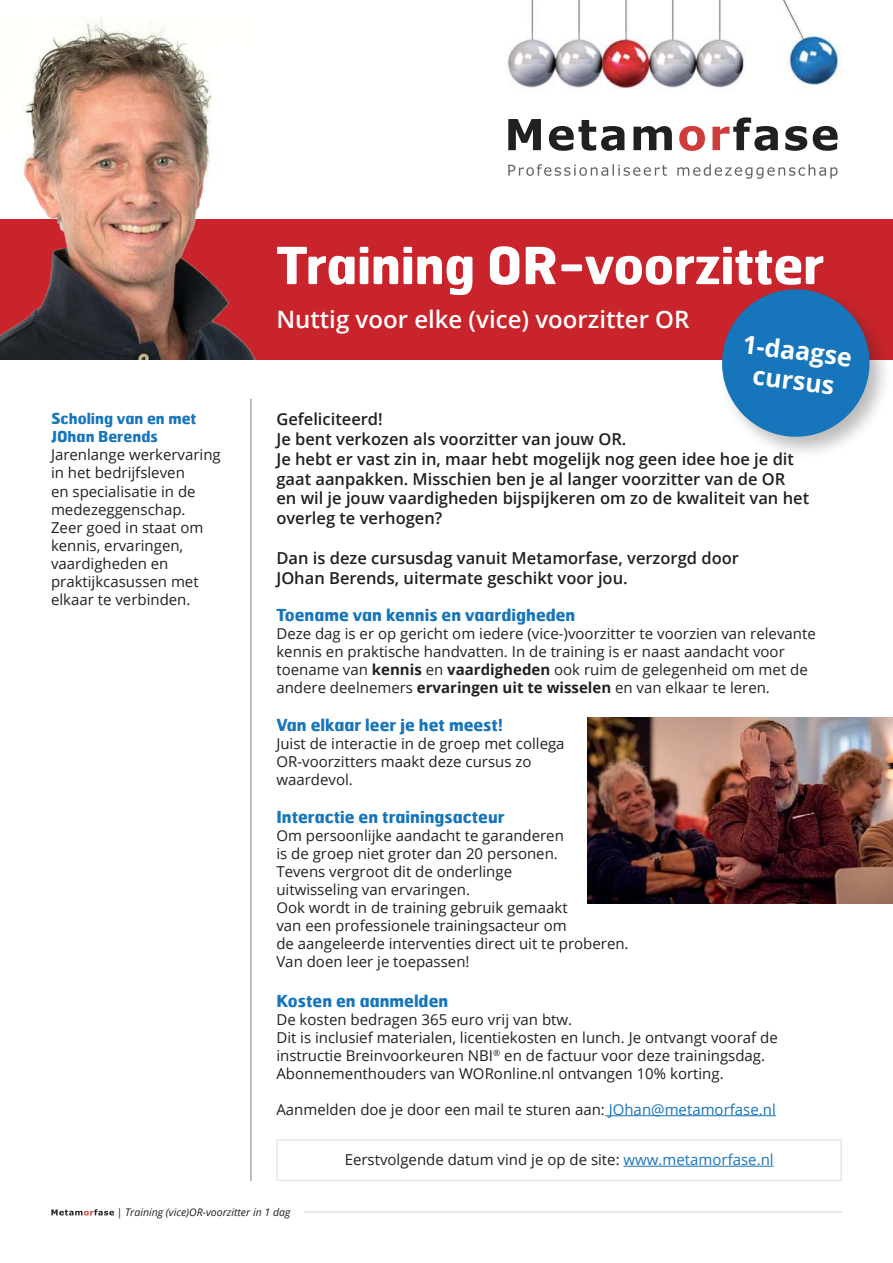
<style>
.page{position:relative;width:893px;height:1263px;background:#fff}
.page>*{position:absolute;margin:0;border:0;box-sizing:border-box;transform-origin:0 0}
.t1{font:700 51px "Hermes";letter-spacing:-.01em;color:#fff}
.t2{font:700 25.05px/30px "Open Sans";color:#fff;text-align:center}
.t3{font:600 24px "Open Sans";color:#fff}
.t4{font:600 16.5px/19.8px "Open Sans";color:#221f1f}
.t5{font:700 16.5px "Hermes";color:#1775bb}
.t6{font:15px/18px "Open Sans";color:#221f1f}
.t7{font:700 15px/18px "Hermes";color:#1775bb}
.t8{font:italic 10.5px "Open Sans";color:#221f1f}
.s1{font-weight:700}
.s2{color:#1775bb}
</style>
<div class="page">
<div style="left:0;top:219px;width:893px;height:141px;background:#c9242b"></div>
<img style="left:0;top:17px;width:256px;height:343px">
<img style="left:508px;top:0;width:334px;height:90px">
<svg style="left:679px;top:117px;width:158px;height:34px"></svg>
<svg style="left:508px;top:119px;width:164px;height:32px"></svg>
<svg style="left:508px;top:164px;width:329px;height:15px"></svg>
<img style="left:588px;top:718px;width:305px;height:186px">
<hr style="left:51px;top:1211px;width:791px;height:1px;background:#d1d2d4">
<div style="left:51px;top:1205px;width:252px;height:13px;background:#fff"></div>
<svg style="left:51px;top:1209px;width:63px;height:6px"></svg>
<div style="left:717px;top:284px;width:175px;height:176px;background:#221f1f;opacity:.3"></div>
<svg style="left:718px;top:285px;width:156px;height:156px"></svg>
<hr style="left:605px;top:1115px;width:171px;height:1px;background:#1775bb">
<hr style="left:250px;top:399px;width:2px;height:782px;background:#a7a9ab">
<hr style="left:623px;top:1166px;width:151px;height:1px;background:#1775bb">
<div style="left:276px;top:1139px;width:566px;height:42px;border:2px solid #e6e7e8"></div>
<p class="t7" style="left:51px;top:411px;width:147px">Scholing van en met<br>JOhan Berends</p>
<p class="t6" style="left:51px;top:448px;width:171px">Jarenlange werkervaring in het bedrijfsleven<br>en specialisatie in de medezeggenschap.<br>Zeer goed in staat om kennis, ervaringen, vaardigheden en praktijkcasussen met elkaar te verbinden.</p>
<h1 class="t1" style="left:276px;top:246px;width:549px">Training OR-voorzitter</h1>
<h3 class="t3" style="left:276px;top:309px;width:415px">Nuttig voor elke (vice) voorzitter OR</h3>
<h2 class="t2" style="left:744px;top:332px;width:111px;rotate:7deg">1-daagse cursus</h2>
<p class="t4" style="left:276px;top:411px;width:534px">Gefeliciteerd!<br>Je bent verkozen als voorzitter van jouw OR.<br>Je hebt er vast zin in, maar hebt mogelijk nog geen idee hoe je dit gaat aanpakken. Misschien ben je al langer voorzitter van de OR en wil je jouw vaardigheden bijspijkeren om zo de kwaliteit van het overleg te verhogen?</p>
<p class="t4" style="left:276px;top:549px;width:464px">Dan is deze cursusdag vanuit Metamorfase, verzorgd door<br>JOhan Berends, uitermate geschikt voor jou.</p>
<p class="t5" style="left:276px;top:609px;width:300px">Toename van kennis en vaardigheden</p>
<p class="t6" style="left:276px;top:626px;width:541px">Deze dag is er op gericht om iedere (vice-)voorzitter te voorzien van relevante kennis en praktische handvatten. In de training is er naast aandacht voor toename van <span class="s1">kennis</span> en <span class="s1">vaardigheden</span> ook ruim de gelegenheid om met de andere deelnemers <span class="s1">ervaringen uit te wisselen</span> en van elkaar te leren.</p>
<p class="t5" style="left:276px;top:719px;width:228px">Van elkaar leer je het meest!</p>
<p class="t6" style="left:276px;top:736px;width:290px">Juist de interactie in de groep met collega<br>OR-voorzitters maakt deze cursus zo waardevol.</p>
<p class="t5" style="left:276px;top:811px;width:230px">Interactie en trainingsacteur</p>
<p class="t6" style="left:276px;top:828px;width:354px">Om persoonlijke aandacht te garanderen<br>is de groep niet groter dan 20 personen.<br>Tevens vergroot dit de onderlinge<br>uitwisseling van ervaringen.<br>Ook wordt in de training gebruik gemaakt<br>van een professionele trainingsacteur om<br>de aangeleerde interventies direct uit te proberen.<br>Van doen leer je toepassen!</p>
<p class="t5" style="left:276px;top:994px;width:173px">Kosten en aanmelden</p>
<p class="t6" style="left:276px;top:1012px;width:503px">De kosten bedragen 365 euro vrij van btw.<br>Dit is inclusief materialen, licentiekosten en lunch. Je ontvangt vooraf de instructie Breinvoorkeuren NBI<sup>®</sup> en de factuur voor deze trainingsdag.<br>Abonnementhouders van WORonline.nl ontvangen 10% korting.</p>
<p class="t6" style="left:276px;top:1102px;width:501px">Aanmelden doe je door een mail te sturen aan: <span class="s2">JOhan@metamorfase.nl</span></p>
<p class="t6" style="left:345px;top:1152px;width:430px">Eerstvolgende datum vind je op de site: <span class="s2">www.metamorfase.nl</span></p>
<p class="t8" style="left:117px;top:1208px;width:175px">| Training (vice)OR-voorzitter in 1 dag</p>
</div>
